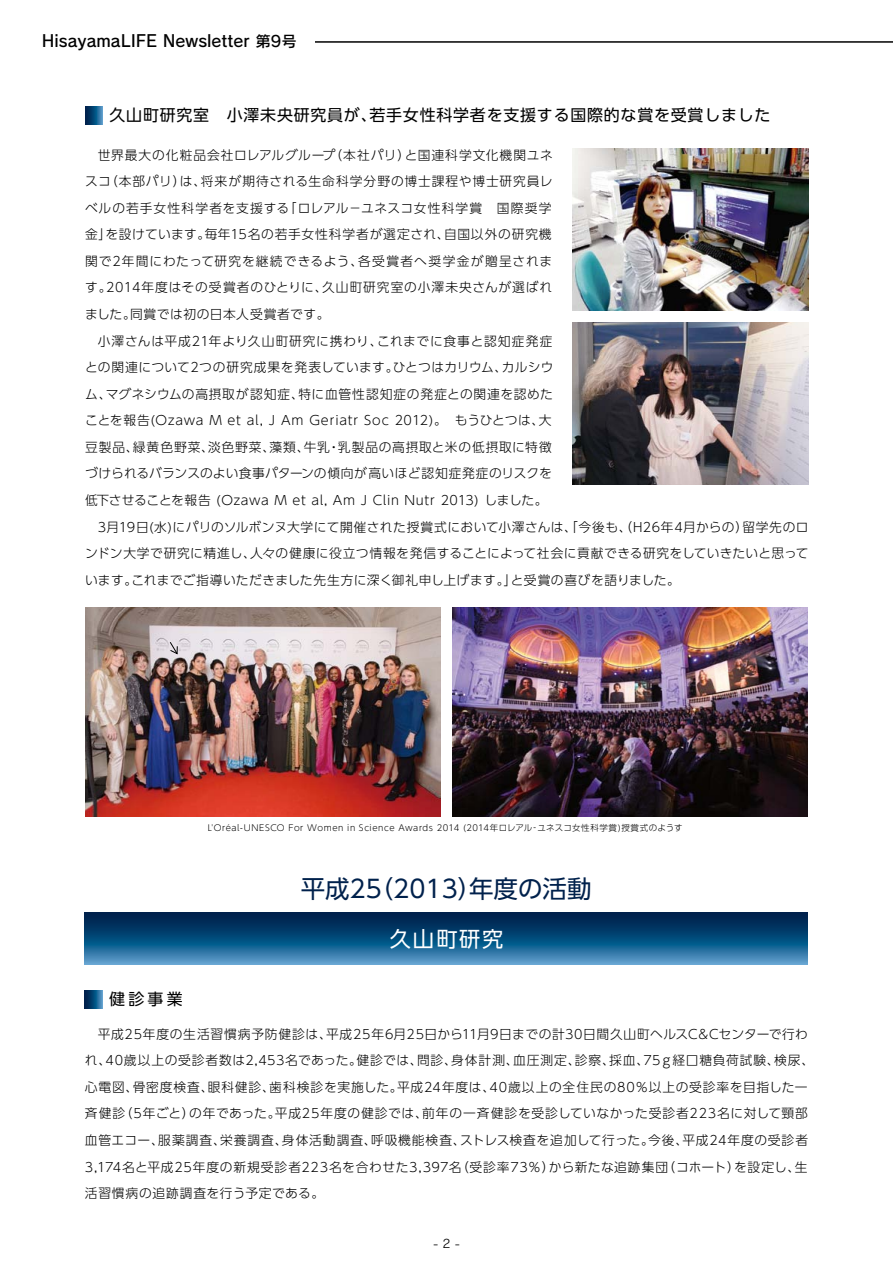
<style>
.page{position:relative;width:893px;height:1263px;background:#fff}
.page>*{position:absolute;margin:0;border:0;box-sizing:border-box;transform-origin:0 0}
.t1{font:24.45px "UD Shin Go Pro";color:#00214c}
.t2{font:21.3px "UD Shin Go Pro";letter-spacing:.09em;color:#fff}
.t3{font:16.5px "Rodin Pro DB";color:#000}
.t4{font:15.9px "UD Shin Go Pro";letter-spacing:.05em;color:#000}
.t5{font:300 12.75px/26.5px "UD Shin Go Pro";letter-spacing:.05em;color:#000}
.t6{font:300 12.75px "UD Shin Go Pro";letter-spacing:.03em;color:#000}
.t7{font:300 12.75px "UD Shin Go Pro";letter-spacing:.025em;color:#000}
.t8{font:300 12.75px "UD Shin Go Pro";letter-spacing:.07em;color:#000}
.t9{font:300 12.75px "UD Shin Go Pro";letter-spacing:.02em;color:#000}
.t10{font:300 12.75px "UD Shin Go Pro";letter-spacing:.075em;color:#000}
.t11{font:300 12.75px "UD Shin Go Pro";letter-spacing:.08em;color:#000}
.t12{font:11.7px "Rodin Pro M";color:#000}
.t13{font:300 8.55px "UD Shin Go Pro";letter-spacing:.06em;color:#000}
.s1{font-size:15.45px}
</style>
<div class="page">
<img style="left:85px;top:607px;width:355px;height:209px">
<svg style="left:169px;top:641px;width:9px;height:14px"></svg>
<img style="left:453px;top:607px;width:355px;height:209px">
<img style="left:573px;top:148px;width:235px;height:162px">
<img style="left:573px;top:323px;width:235px;height:162px">
<hr style="left:315px;top:41px;width:578px;height:2px;background:#000">
<svg style="left:85px;top:106px;width:18px;height:18px"></svg>
<svg style="left:85px;top:912px;width:723px;height:52px"></svg>
<svg style="left:85px;top:991px;width:17px;height:17px"></svg>
<p class="t3" style="left:42px;top:30px;width:256px">HisayamaLIFE Newsletter <span class="s1">第9号</span></p>
<p class="t4" style="left:110px;top:102px;width:662px">久山町研究室　小澤未央研究員が、若手女性科学者を支援する国際的な賞を受賞しました</p>
<p class="t5" style="left:98px;top:141px;width:456px">世界最大の化粧品会社ロレアルグループ（本社パリ）と国連科学文化機関ユネ</p>
<p class="t5" style="left:85px;top:168px;width:469px">スコ（本部パリ）は、将来が期待される生命科学分野の博士課程や博士研究員レ</p>
<p class="t10" style="left:85px;top:197px;width:468px">ベルの若手女性科学者を支援する「ロレアル－ユネスコ女性科学賞　国際奨学</p>
<p class="t5" style="left:85px;top:221px;width:468px">金」を設けています。毎年15名の若手女性科学者が選定され、自国以外の研究機</p>
<p class="t11" style="left:85px;top:251px;width:469px">関で2年間にわたって研究を継続できるよう、各受賞者へ奨学金が贈呈されま</p>
<p class="t8" style="left:85px;top:277px;width:469px">す。2014年度はその受賞者のひとりに、久山町研究室の小澤未央さんが選ばれ</p>
<p class="t5" style="left:85px;top:300px;width:246px">ました。同賞では初の日本人受賞者です。</p>
<p class="t5" style="left:98px;top:327px;width:456px">小澤さんは平成21年より久山町研究に携わり、これまでに食事と認知症発症</p>
<p class="t6" style="left:85px;top:357px;width:470px">との関連について2つの研究成果を発表しています。ひとつはカリウム、カルシウ</p>
<p class="t5" style="left:85px;top:380px;width:469px">ム、マグネシウムの高摂取が認知症、特に血管性認知症の発症との関連を認めた</p>
<p class="t5" style="left:85px;top:407px;width:468px">ことを報告(Ozawa M et al, J Am Geriatr Soc 2012)。　もうひとつは、大</p>
<p class="t5" style="left:85px;top:433px;width:468px">豆製品、緑黄色野菜、淡色野菜、藻類、牛乳・乳製品の高摂取と米の低摂取に特徴</p>
<p class="t9" style="left:85px;top:463px;width:468px">づけられるバランスのよい食事パターンの傾向が高いほど認知症発症のリスクを</p>
<p class="t5" style="left:85px;top:486px;width:464px">低下させることを報告 (Ozawa M et al, Am J Clin Nutr 2013) しました。</p>
<p class="t5" style="left:98px;top:513px;width:712px">3月19日(水)にパリのソルボンヌ大学にて開催された授賞式において小澤さんは、「今後も、（H26年4月からの）留学先のロ</p>
<p class="t6" style="left:85px;top:543px;width:725px">ンドン大学で研究に精進し、人々の健康に役立つ情報を発信することによって社会に貢献できる研究をしていきたいと思って</p>
<p class="t7" style="left:85px;top:569px;width:596px">います。これまでご指導いただきました先生方に深く御礼申し上げます。」と受賞の喜びを語りました。</p>
<p class="t13" style="left:208px;top:821px;width:476px">L'Oréal-UNESCO For Women in Science Awards 2014 (2014年ロレアル‐ユネスコ女性科学賞)授賞式のようす</p>
<p class="t1" style="left:301px;top:869px;width:292px">平成25（2013）年度の活動</p>
<p class="t2" style="left:390px;top:922px;width:115px">久山町研究</p>
<p class="t4" style="left:109px;top:986px;width:75px">健診事業</p>
<p class="t5" style="left:85px;top:1020px;width:731px;text-indent:13px">平成25年度の生活習慣病予防健診は、平成25年6月25日から11月9日までの計30日間久山町ヘルスC&amp;Cセンターで行われ、40歳以上の受診者数は2,453名であった。健診では、問診、身体計測、血圧測定、診察、採血、75ｇ経口糖負荷試験、検尿、心電図、骨密度検査、眼科健診、歯科検診を実施した。平成24年度は、40歳以上の全住民の80％以上の受診率を目指した一斉健診（5年ごと）の年であった。平成25年度の健診では、前年の一斉健診を受診していなかった受診者223名に対して頸部血管エコー、服薬調査、栄養調査、身体活動調査、呼吸機能検査、ストレス検査を追加して行った。今後、平成24年度の受診者3,174名と平成25年度の新規受診者223名を合わせた3,397名（受診率73％）から新たな追跡集団（コホート）を設定し、生活習慣病の追跡調査を行う予定である。</p>
<p class="t12" style="left:433px;top:1235px;width:29px">- 2 -</p>
</div>
